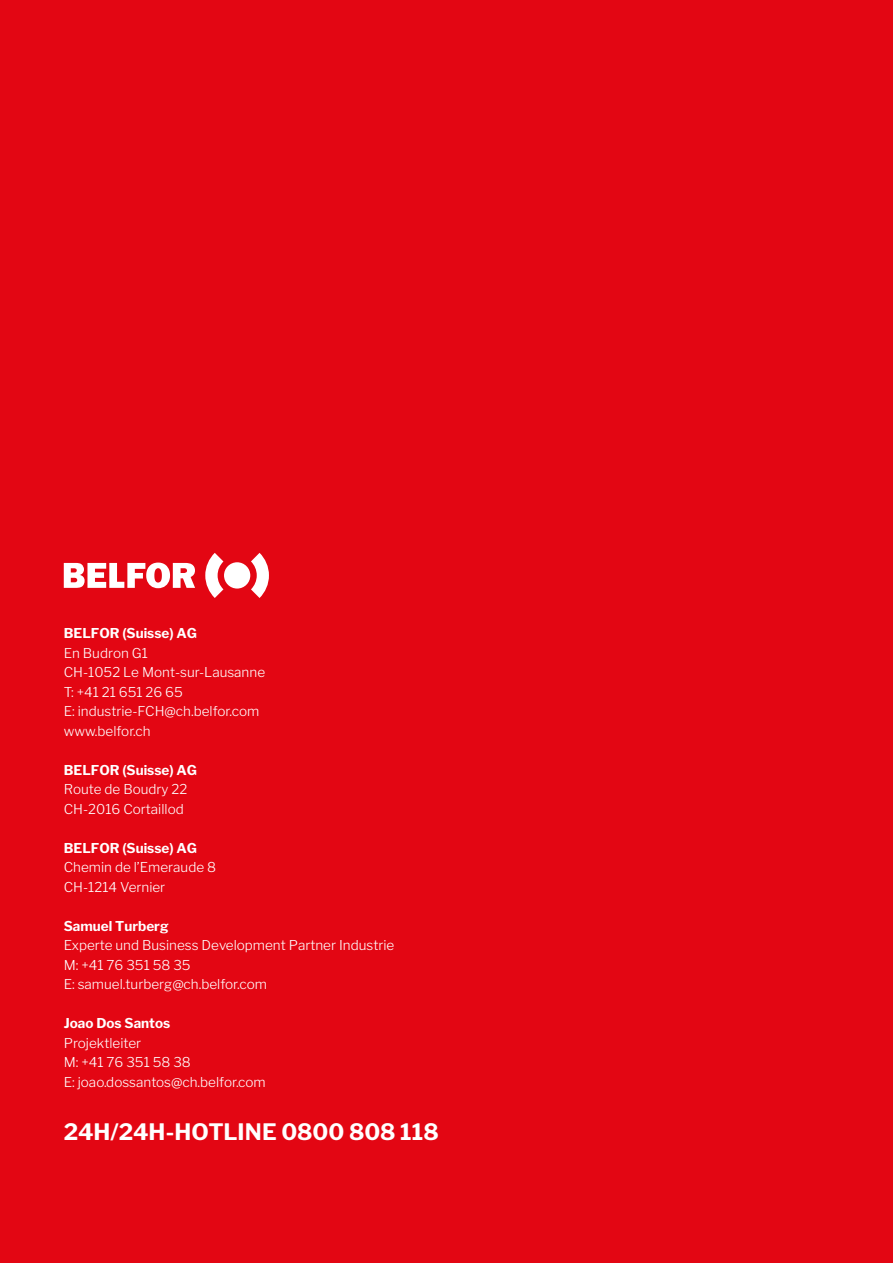
<style>
.page{position:relative;width:893px;height:1263px;background:#e30613}
.page>*{position:absolute;margin:0;border:0;box-sizing:border-box;transform-origin:0 0}
.t1{font:100 22.5px "Libre Franklin";letter-spacing:-.005em;color:#fff}
.t2{font:300 13.5px/19.5px "Libre Franklin";color:#fff}
.t3{font:100 13.5px "Libre Franklin";color:#fff}
</style>
<div class="page">
<div style="left:224px;top:562px;width:26px;height:26px;background:#fff;border-radius:50%"></div>
<svg style="left:205px;top:553px;width:18px;height:45px"></svg>
<svg style="left:251px;top:553px;width:18px;height:45px"></svg>
<svg style="left:64px;top:563px;width:131px;height:25px"></svg>
<p class="t3" style="left:64px;top:623px;width:135px">BELFOR (Suisse) AG</p>
<p class="t2" style="left:64px;top:643px;width:203px">En Budron G1<br>CH-1052 Le Mont-sur-Lausanne<br>T: +41 21 651 26 65<br>E: industrie-FCH@ch.belfor.com www.belfor.ch</p>
<p class="t3" style="left:64px;top:759px;width:135px">BELFOR (Suisse) AG</p>
<p class="t2" style="left:64px;top:779px;width:125px">Route de Boudry 22<br>CH-2016 Cortaillod</p>
<p class="t3" style="left:64px;top:837px;width:135px">BELFOR (Suisse) AG</p>
<p class="t2" style="left:64px;top:857px;width:154px">Chemin de l’Emeraude 8<br>CH-1214 Vernier</p>
<p class="t3" style="left:64px;top:915px;width:106px">Samuel Turberg</p>
<p class="t2" style="left:64px;top:935px;width:332px">Experte und Business Development Partner Industrie<br>M: +41 76 351 58 35<br>E: samuel.turberg@ch.belfor.com</p>
<p class="t3" style="left:64px;top:1013px;width:108px">Joao Dos Santos</p>
<p class="t2" style="left:64px;top:1033px;width:204px">Projektleiter<br>M: +41 76 351 58 38<br>E: joao.dossantos@ch.belfor.com</p>
<h1 class="t1" style="left:64px;top:1114px;width:376px">24H/24H-HOTLINE 0800 808 118</h1>
</div>
